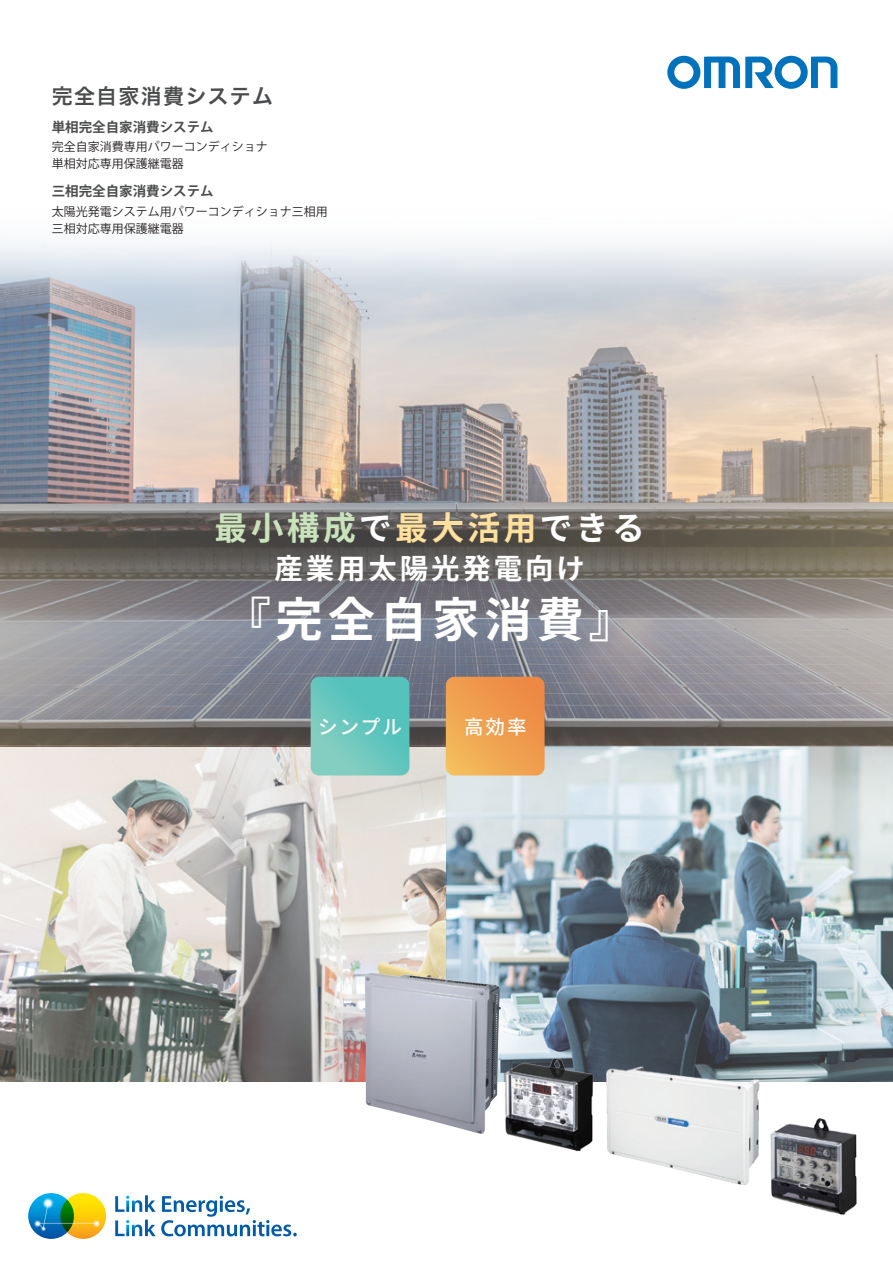
<style>
.page{position:relative;width:893px;height:1263px;background:#fff}
.page>*{position:absolute;margin:0;border:0;box-sizing:border-box;transform-origin:0 0}
.t1{font:700 47.4px "Source Han Sans";letter-spacing:.1em;color:#fff}
.t2{font:700 32.85px "Source Han Sans";letter-spacing:.1em;color:#c9e3bb}
.t3{font:700 28.5px "Source Han Sans";letter-spacing:.1em;color:#fff}
.t4{font:21px "Hiragino Sans W6";letter-spacing:.06em;color:#4b4c4d}
.t5{font:500 19.5px "Source Han Sans";letter-spacing:.1em;color:#fff}
.t6{font:700 13.5px "Koz Go Pr 6 N";color:#4b4c4d}
.t7{font:12px/16.5px "Koz Go Pr 6 N";color:#231f20}
.s1{color:#fff}
.s2{color:#ffe09d}
</style>
<div class="page">
<img style="left:0;top:325px;width:893px;height:756px">
<svg style="left:0;top:502px;width:893px;height:243px;background:#7d7b7c"></svg>
<svg style="left:446px;top:677px;width:99px;height:98px;background:#ee9e4f"></svg>
<svg style="left:311px;top:677px;width:98px;height:98px;background:#67c6bd"></svg>
<svg style="left:667px;top:56px;width:170px;height:33px"></svg>
<svg style="left:115px;top:1195px;width:182px;height:41px"></svg>
<svg style="left:63px;top:1193px;width:39px;height:45px"></svg>
<img style="left:33px;top:1193px;width:37px;height:32px">
<img style="left:59px;top:1208px;width:4px;height:30px">
<img style="left:28px;top:1202px;width:31px;height:37px">
<img style="left:76px;top:1202px;width:41px;height:37px">
<img style="left:0;top:242px;width:893px;height:83px">
<img style="left:365px;top:973px;width:136px;height:161px">
<img style="left:504px;top:1057px;width:89px;height:95px">
<img style="left:770px;top:1118px;width:87px;height:96px">
<img style="left:607px;top:1067px;width:152px;height:117px">
<h3 class="t4" style="left:52px;top:77px;width:223px">完全自家消費システム</h3>
<p class="t6" style="left:52px;top:119px;width:164px">単相完全自家消費システム</p>
<p class="t7" style="left:52px;top:139px;width:218px">完全自家消費専用パワーコンディショナ単相対応専用保護継電器</p>
<p class="t6" style="left:52px;top:184px;width:164px">三相完全自家消費システム</p>
<p class="t7" style="left:52px;top:204px;width:278px">太陽光発電システム用パワーコンディショナ三相用三相対応専用保護継電器</p>
<h2 class="t2" style="left:215px;top:509px;width:432px">最小構成<span class="s1">で</span><span class="s2">最大活用</span><span class="s1">できる</span></h2>
<h3 class="t3" style="left:274px;top:553px;width:312px">産業用太陽光発電向け</h3>
<h1 class="t1" style="left:223px;top:593px;width:414px">『完全自家消費』</h1>
<h3 class="t5" style="left:318px;top:715px;width:85px">シンプル</h3>
<h3 class="t5" style="left:464px;top:715px;width:64px">高効率</h3>
</div>
